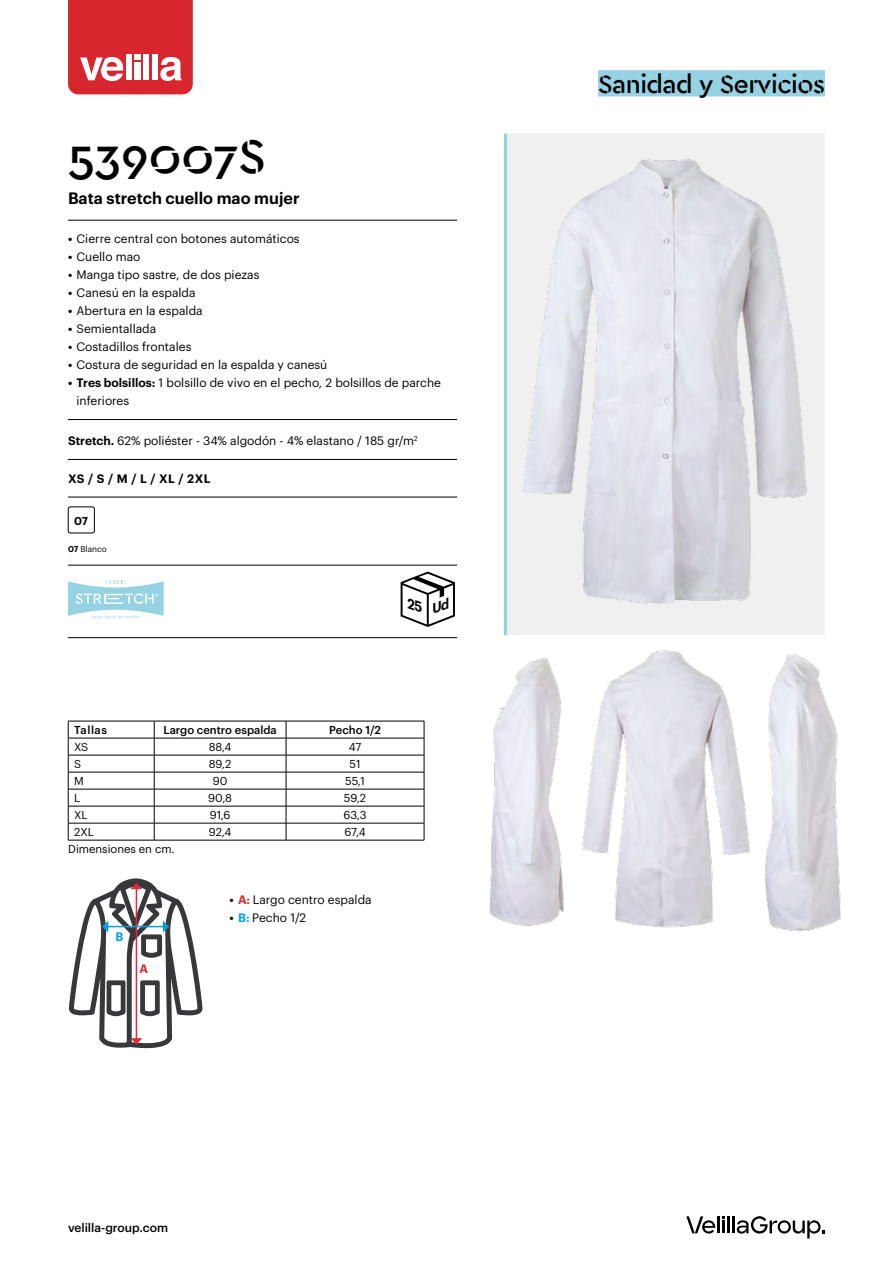
<style>
.page{position:relative;width:893px;height:1263px;background:#fff}
.page>*{position:absolute;margin:0;border:0;box-sizing:border-box;transform-origin:0 0}
.t1{font:500 49.5px "Cera Stencil";color:#000}
.t2{font:500 26.25px "Cera Stencil";letter-spacing:-.02em;color:#000}
.t3{font:600 16.2px "Graphik";color:#000}
.t4{font:12px/18px "Graphik";color:#000}
.t5{font:500 12px "Graphik";color:#000}
.t6{font:600 12px "Graphik";letter-spacing:.04em;color:#000}
.t7{font:600 12px "Graphik";color:#d8262e}
.t8{font:600 12px "Graphik";color:#009fe3}
.t9{font:11.25px "Graphik";color:#000}
.t10{font:500 11.25px "Graphik";color:#000}
.t11{font:600 11.1px "Graphik";color:#000}
.t12{font:8.25px "Graphik";color:#000}
.s1{font-weight:600}
.s2{font-weight:600;color:#d8262e}
.s3{font-weight:600;color:#009fe3}
</style>
<div class="page">
<svg style="left:68px;top:0;width:125px;height:94px;background:#dd434a"></svg>
<img style="left:507px;top:134px;width:318px;height:501px">
<hr style="left:504px;top:134px;width:3px;height:501px;background:#95d3e4">
<hr style="left:717px;top:1216px;width:3px;height:17px;background:#000">
<hr style="left:727px;top:1216px;width:3px;height:17px;background:#000">
<svg style="left:722px;top:1216px;width:3px;height:17px"></svg>
<svg style="left:686px;top:1216px;width:29px;height:17px"></svg>
<svg style="left:733px;top:1216px;width:92px;height:22px"></svg>
<img style="left:489px;top:658px;width:75px;height:268px">
<img style="left:765px;top:654px;width:76px;height:278px">
<img style="left:582px;top:650px;width:168px;height:278px">
<div style="left:598px;top:70px;width:227px;height:26px;background:#95d3e4"></div>
<hr style="left:68px;top:220px;width:389px;height:1px;background:#000">
<hr style="left:68px;top:419px;width:389px;height:1px;background:#000">
<hr style="left:68px;top:459px;width:389px;height:1px;background:#000">
<hr style="left:68px;top:497px;width:389px;height:1px;background:#000">
<hr style="left:68px;top:565px;width:389px;height:1px;background:#000">
<hr style="left:68px;top:637px;width:389px;height:1px;background:#000">
<div style="left:68px;top:507px;width:27px;height:26px;border:1px solid #000;border-radius:2px"></div>
<hr style="left:154px;top:721px;width:132px;height:1px;background:#000">
<hr style="left:286px;top:721px;width:138px;height:1px;background:#000">
<hr style="left:154px;top:738px;width:132px;height:1px;background:#000">
<hr style="left:286px;top:738px;width:138px;height:1px;background:#000">
<hr style="left:154px;top:755px;width:132px;height:1px;background:#000">
<hr style="left:286px;top:755px;width:138px;height:1px;background:#000">
<hr style="left:154px;top:772px;width:132px;height:1px;background:#000">
<hr style="left:286px;top:772px;width:138px;height:1px;background:#000">
<hr style="left:154px;top:789px;width:132px;height:1px;background:#000">
<hr style="left:286px;top:789px;width:138px;height:1px;background:#000">
<hr style="left:154px;top:806px;width:132px;height:1px;background:#000">
<hr style="left:286px;top:806px;width:138px;height:1px;background:#000">
<hr style="left:154px;top:823px;width:132px;height:1px;background:#000">
<hr style="left:286px;top:823px;width:138px;height:1px;background:#000">
<svg style="left:286px;top:721px;width:1px;height:119px"></svg>
<svg style="left:424px;top:721px;width:1px;height:119px"></svg>
<hr style="left:154px;top:840px;width:132px;height:1px;background:#000">
<hr style="left:286px;top:840px;width:138px;height:1px;background:#000">
<svg style="left:67px;top:509px;width:138px;height:540px"></svg>
<svg style="left:71px;top:880px;width:130px;height:166px"></svg>
<svg style="left:401px;top:572px;width:54px;height:55px"></svg>
<h1 class="t1" style="left:68px;top:124px;width:200px">539007S</h1>
<h3 class="t3" style="left:68px;top:186px;width:233px">Bata stretch cuello mao mujer</h3>
<p class="t4" style="left:68px;top:229px;width:233px"><span class="s1">•</span> Cierre central con botones automáticos</p>
<p class="t4" style="left:68px;top:247px;width:74px"><span class="s1">•</span> Cuello mao</p>
<p class="t4" style="left:68px;top:265px;width:193px"><span class="s1">•</span> Manga tipo sastre, de dos piezas</p>
<p class="t4" style="left:68px;top:283px;width:129px"><span class="s1">•</span> Canesú en la espalda</p>
<p class="t4" style="left:68px;top:301px;width:136px"><span class="s1">•</span> Abertura en la espalda</p>
<p class="t4" style="left:68px;top:319px;width:90px"><span class="s1">•</span> Semientallada</p>
<p class="t4" style="left:68px;top:337px;width:125px"><span class="s1">•</span> Costadillos frontales</p>
<p class="t4" style="left:68px;top:355px;width:261px"><span class="s1">•</span> Costura de seguridad en la espalda y canesú</p>
<p class="t4" style="left:77px;top:373px;width:366px;text-indent:-9px"><span class="s1">• Tres bolsillos:</span> 1 bolsillo de vivo en el pecho, 2 bolsillos de parche inferiores</p>
<p class="t4" style="left:68px;top:431px;width:351px"><span class="s1">Stretch.</span> 62% poliéster - 34% algodón - 4% elastano / 185 gr/m<sup>2</sup></p>
<p class="t6" style="left:68px;top:469px;width:144px">XS / S / M / L / XL / 2XL</p>
<p class="t11" style="left:74px;top:512px;width:15px">07</p>
<p class="t12" style="left:68px;top:543px;width:40px"><span class="s1">07</span> Blanco</p>
<p class="t10" style="left:74px;top:721px;width:34px">Tallas</p>
<p class="t10" style="left:163px;top:721px;width:115px">Largo centro espalda</p>
<p class="t10" style="left:329px;top:721px;width:53px">Pecho 1/2</p>
<p class="t9" style="left:74px;top:739px;width:16px">XS</p>
<p class="t9" style="left:209px;top:739px;width:24px">88,4</p>
<p class="t9" style="left:349px;top:739px;width:14px">47</p>
<p class="t9" style="left:74px;top:756px;width:9px">S</p>
<p class="t9" style="left:209px;top:756px;width:24px">89,2</p>
<p class="t9" style="left:349px;top:756px;width:13px">51</p>
<p class="t9" style="left:74px;top:773px;width:11px">M</p>
<p class="t9" style="left:213px;top:773px;width:16px">90</p>
<p class="t9" style="left:345px;top:773px;width:21px">55,1</p>
<p class="t9" style="left:74px;top:790px;width:8px">L</p>
<p class="t9" style="left:208px;top:790px;width:25px">90,8</p>
<p class="t9" style="left:344px;top:790px;width:24px">59,2</p>
<p class="t9" style="left:74px;top:807px;width:15px">XL</p>
<p class="t9" style="left:210px;top:807px;width:22px">91,6</p>
<p class="t9" style="left:343px;top:807px;width:25px">63,3</p>
<p class="t9" style="left:74px;top:824px;width:21px">2XL</p>
<p class="t9" style="left:209px;top:824px;width:24px">92,4</p>
<p class="t9" style="left:344px;top:824px;width:23px">67,4</p>
<p class="t9" style="left:68px;top:841px;width:108px">Dimensiones en cm.</p>
<p class="t8" style="left:116px;top:927px;width:9px">B</p>
<p class="t7" style="left:139px;top:959px;width:10px">A</p>
<p class="t4" style="left:230px;top:889px;width:144px"><span class="s1">•</span> <span class="s2">A:</span> Largo centro espalda</p>
<p class="t4" style="left:230px;top:907px;width:78px"><span class="s1">•</span> <span class="s3">B:</span> Pecho 1/2</p>
<p class="t5" style="left:68px;top:1218px;width:101px">velilla-group.com</p>
<h2 class="t2" style="left:598px;top:67px;width:228px">Sanidad y Servicios</h2>
</div>
